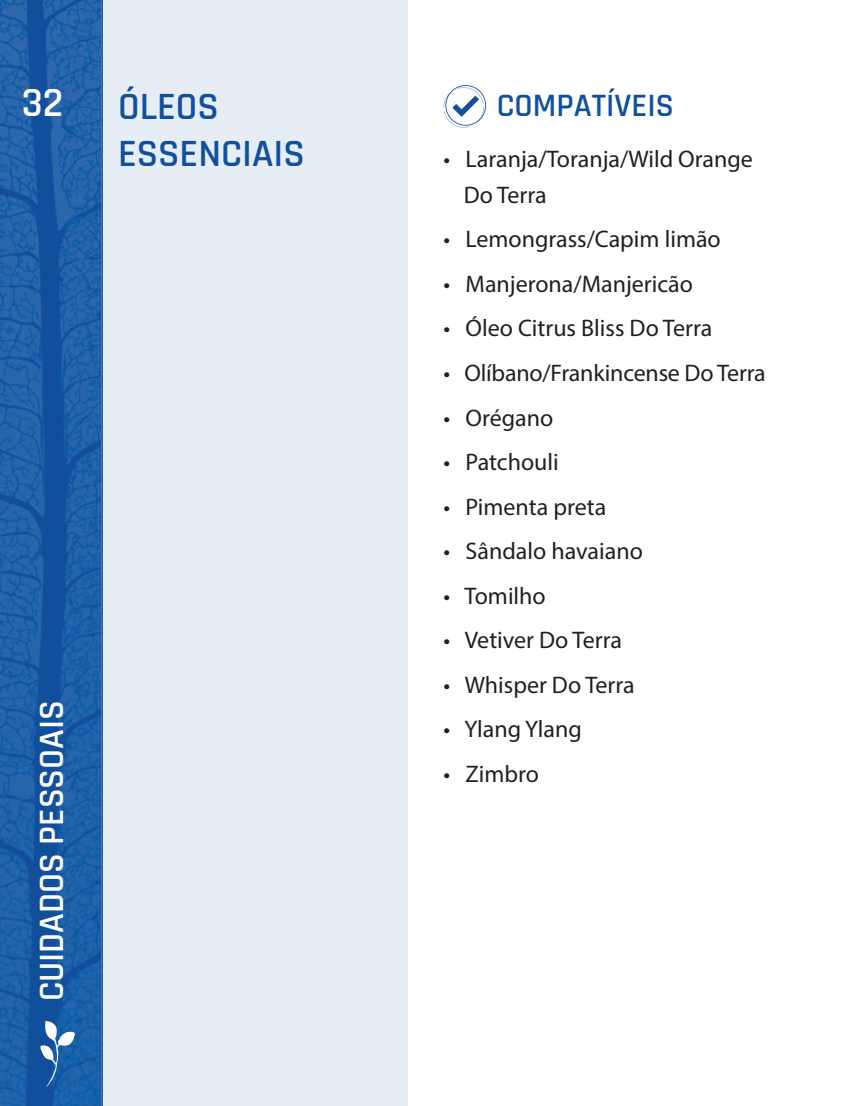
<style>
.page{position:relative;width:851px;height:1106px;background:#fff}
.page>*{position:absolute;margin:0;border:0;box-sizing:border-box;transform-origin:0 0}
.t1{font:600 42px "Rajdhani";color:#fff}
.Itens_Marsala{font:600 39px/46.8px "Rajdhani";color:#11509e}
.t2{font:600 36px "Rajdhani";color:#fff}
.t3{font:600 33px "Rajdhani";color:#11509e}
.t4{font:24px/36px "Myriad Pro";color:#231f20}
</style>
<div class="page">
<svg style="left:0;top:0;width:102px;height:1106px;background:#1b5ca5"></svg>
<div style="left:102px;top:0;width:305px;height:1106px;background:#e7edf5"></div>
<svg style="left:40px;top:1020px;width:35px;height:66px"></svg>
<svg style="left:443px;top:85px;width:43px;height:43px"></svg>
<h1 class="t1" style="left:22px;top:78px;width:43px">32</h1>
<p class="Itens_Marsala" style="left:118px;top:84px;width:188px">ÓLEOS<br>ESSENCIAIS</p>
<p class="t3" style="left:496px;top:86px;width:179px">COMPATÍVEIS</p>
<p class="t4" style="left:464px;top:140px;width:290px;text-indent:-20px">• Laranja/Toranja/Wild Orange<br>Do Terra</p>
<p class="t4" style="left:443px;top:221px;width:279px">• Lemongrass/Capim limão</p>
<p class="t4" style="left:443px;top:265px;width:251px">• Manjerona/Manjericão</p>
<p class="t4" style="left:443px;top:310px;width:270px">• Óleo Citrus Bliss Do Terra</p>
<p class="t4" style="left:443px;top:354px;width:324px">• Olíbano/Frankincense Do Terra</p>
<p class="t4" style="left:443px;top:399px;width:111px">• Orégano</p>
<p class="t4" style="left:443px;top:443px;width:117px">• Patchouli</p>
<p class="t4" style="left:443px;top:488px;width:164px">• Pimenta preta</p>
<p class="t4" style="left:443px;top:532px;width:201px">• Sândalo havaiano</p>
<p class="t4" style="left:443px;top:577px;width:104px">• Tomilho</p>
<p class="t4" style="left:443px;top:621px;width:180px">• Vetiver Do Terra</p>
<p class="t4" style="left:443px;top:666px;width:193px">• Whisper Do Terra</p>
<p class="t4" style="left:443px;top:710px;width:140px">• Ylang Ylang</p>
<p class="t4" style="left:443px;top:755px;width:97px">• Zimbro</p>
<h3 class="t2" style="left:30px;top:1001px;width:302px;rotate:-90deg">CUIDADOS PESSOAIS</h3>
</div>
